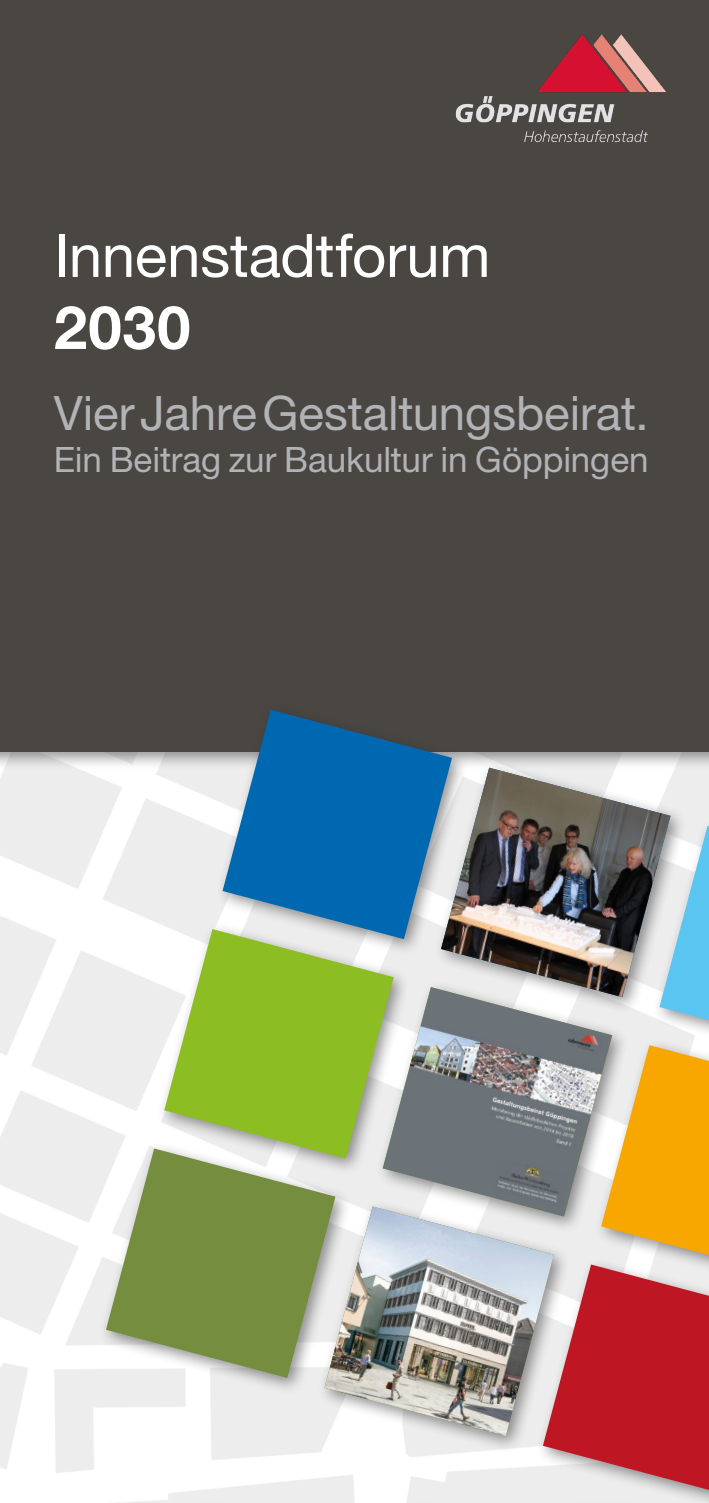
<style>
.page{position:relative;width:709px;height:1503px;background:#fff}
.page>*{position:absolute;margin:0;border:0;box-sizing:border-box;transform-origin:0 0}
.t1{font:60px "Helvetica Neue";letter-spacing:-.005em;color:#fff}
.t2{font:700 60px "Helvetica Neue";color:#fff}
.t3{font:47.5px "Helvetica Neue";letter-spacing:-.005em;color:#b2b3b7}
.t4{font:35px "Helvetica Neue";letter-spacing:-.005em;color:#b2b3b7}
</style>
<div class="page">
<div style="left:0;top:0;width:709px;height:751px;background:#4a4743"></div>
<div style="left:98px;top:702px;width:611px;height:800px;background:#231f20;opacity:.5"></div>
<svg style="left:222px;top:709px;width:230px;height:230px;fill:#0067b1"></svg>
<img style="left:441px;top:767px;width:229px;height:230px">
<svg style="left:659px;top:825px;width:50px;height:195px;background:#9ed2e9"></svg>
<svg style="left:106px;top:1148px;width:229px;height:229px;background:#95a76e"></svg>
<img style="left:324px;top:1206px;width:230px;height:229px">
<svg style="left:543px;top:1264px;width:166px;height:225px;background:#c74b54"></svg>
<svg style="left:164px;top:929px;width:230px;height:229px;background:#a7ca5f"></svg>
<img style="left:383px;top:987px;width:229px;height:229px">
<svg style="left:601px;top:1045px;width:108px;height:210px;background:#f0b73f"></svg>
<img style="left:455px;top:34px;width:211px;height:109px">
<p class="t1" style="left:54px;top:212px;width:438px">Innenstadtforum</p>
<p class="t2" style="left:54px;top:280px;width:138px">2030</p>
<p class="t3" style="left:54px;top:379px;width:596px">Vier Jahre Gestaltungsbeirat.</p>
<p class="t4" style="left:54px;top:434px;width:596px">Ein Beitrag zur Baukultur in Göppingen</p>
</div>
